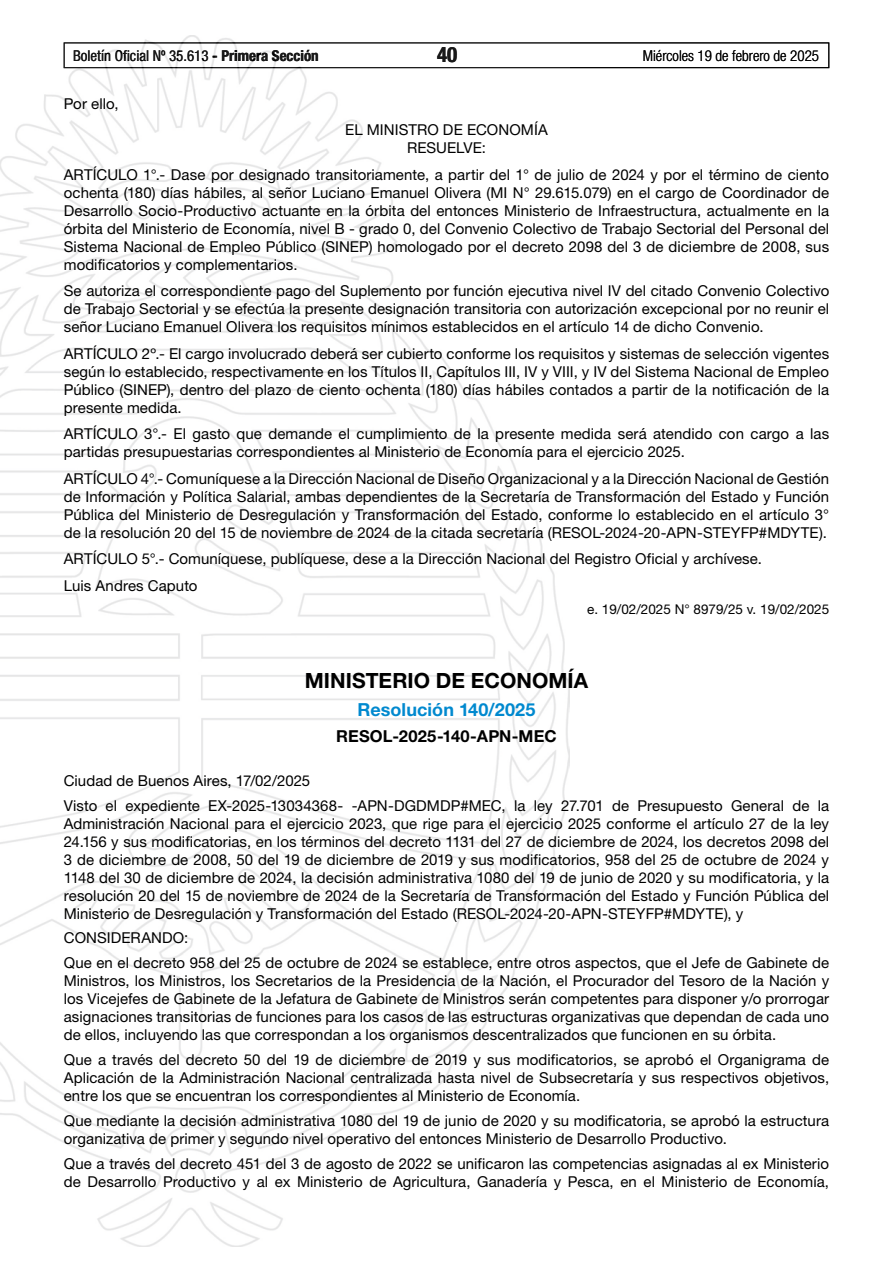
<style>
.page{position:relative;width:893px;height:1263px;background:#fff}
.page>*{position:absolute;margin:0;border:0;box-sizing:border-box;transform-origin:0 0}
.t1{font:700 21px "Helvetica Neue LT Std";color:#000}
.t2{font:700 condensed 21px "Helvetica Neue LT Std";color:#000}
.t3{font:700 18px "Helvetica Neue LT Std";letter-spacing:.005em;color:#0089cf}
.t4{font:700 16.5px "Helvetica Neue LT Std";letter-spacing:.01em;color:#000}
.t5{font:15px/18px "Helvetica Neue LT Std";letter-spacing:.005em;color:#000;text-align:justify}
.t6{font:condensed 15px "Helvetica Neue LT Std";color:#000}
.t7{font:300 condensed 15px "Helvetica Neue LT Std";color:#000}
.t8{font:13.5px "Helvetica Neue LT Std";color:#000}
.s1{font-weight:700}
</style>
<div class="page">
<div style="left:64px;top:43px;width:765px;height:25px;border:1px solid #000"></div>
<img style="left:0;top:35px;width:569px;height:1211px">
<p class="t6" style="left:73px;top:47px;width:247px">Boletín Oficial Nº 35.613 <span class="s1">- Primera Sección</span></p>
<h1 class="t2" style="left:437px;top:42px;width:22px">40</h1>
<p class="t7" style="left:643px;top:47px;width:178px">Miércoles 19 de febrero de 2025</p>
<p class="t5" style="left:64px;top:94px;width:56px">Por ello,</p>
<p class="t5" style="left:345px;top:120px;width:204px;text-align:center">EL MINISTRO DE ECONOMÍA<br>RESUELVE:</p>
<p class="t5" style="left:64px;top:165px;width:767px">ARTÍCULO 1°.- Dase por designado transitoriamente, a partir del 1° de julio de 2024 y por el término de ciento ochenta (180) días hábiles, al señor Luciano Emanuel Olivera (MI N° 29.615.079) en el cargo de Coordinador de Desarrollo Socio-Productivo actuante en la órbita del entonces Ministerio de Infraestructura, actualmente en la órbita del Ministerio de Economía, nivel B - grado 0, del Convenio Colectivo de Trabajo Sectorial del Personal del Sistema Nacional de Empleo Público (SINEP) homologado por el decreto 2098 del 3 de diciembre de 2008, sus modificatorios y complementarios.</p>
<p class="t5" style="left:64px;top:281px;width:767px">Se autoriza el correspondiente pago del Suplemento por función ejecutiva nivel IV del citado Convenio Colectivo de Trabajo Sectorial y se efectúa la presente designación transitoria con autorización excepcional por no reunir el señor Luciano Emanuel Olivera los requisitos mínimos establecidos en el artículo 14 de dicho Convenio.</p>
<p class="t5" style="left:64px;top:344px;width:767px">ARTÍCULO 2º.- El cargo involucrado deberá ser cubierto conforme los requisitos y sistemas de selección vigentes según lo establecido, respectivamente en los Títulos II, Capítulos III, IV y VIII, y IV del Sistema Nacional de Empleo Público (SINEP), dentro del plazo de ciento ochenta (180) días hábiles contados a partir de la notificación de la presente medida.</p>
<p class="t5" style="left:64px;top:424px;width:767px">ARTÍCULO 3°.- El gasto que demande el cumplimiento de la presente medida será atendido con cargo a las partidas presupuestarias correspondientes al Ministerio de Economía para el ejercicio 2025.</p>
<p class="t5" style="left:64px;top:469px;width:767px">ARTÍCULO 4°.- Comuníquese a la Dirección Nacional de Diseño Organizacional y a la Dirección Nacional de Gestión de Información y Política Salarial, ambas dependientes de la Secretaría de Transformación del Estado y Función Pública del Ministerio de Desregulación y Transformación del Estado, conforme lo establecido en el artículo 3° de la resolución 20 del 15 de noviembre de 2024 de la citada secretaría (RESOL-2024-20-APN-STEYFP#MDYTE).</p>
<p class="t5" style="left:64px;top:545px;width:700px;line-height:26.5px">ARTÍCULO 5°.- Comuníquese, publíquese, dese a la Dirección Nacional del Registro Oficial y archívese.<br>Luis Andres Caputo</p>
<p class="t8" style="left:587px;top:601px;width:244px">e. 19/02/2025 N° 8979/25 v. 19/02/2025</p>
<h1 class="t1" style="left:305px;top:667px;width:285px">MINISTERIO DE ECONOMÍA</h1>
<p class="t3" style="left:357px;top:698px;width:180px">Resolución 140/2025</p>
<p class="t4" style="left:336px;top:726px;width:222px">RESOL-2025-140-APN-MEC</p>
<p class="t5" style="left:64px;top:768px;width:767px;line-height:24.8px">Ciudad de Buenos Aires, 17/02/2025<br>Visto el expediente EX-2025-13034368- -APN-DGDMDP#MEC, la ley 27.701 de Presupuesto General de la</p>
<p class="t5" style="left:64px;top:814px;width:767px">Administración Nacional para el ejercicio 2023, que rige para el ejercicio 2025 conforme el artículo 27 de la ley 24.156 y sus modificatorias, en los términos del decreto 1131 del 27 de diciembre de 2024, los decretos 2098 del 3 de diciembre de 2008, 50 del 19 de diciembre de 2019 y sus modificatorios, 958 del 25 de octubre de 2024 y 1148 del 30 de diciembre de 2024, la decisión administrativa 1080 del 19 de junio de 2020 y su modificatoria, y la resolución 20 del 15 de noviembre de 2024 de la Secretaría de Transformación del Estado y Función Pública del Ministerio de Desregulación y Transformación del Estado (RESOL-2024-20-APN-STEYFP#MDYTE), y</p>
<p class="t5" style="left:64px;top:925px;width:767px;line-height:24.8px">CONSIDERANDO:<br>Que en el decreto 958 del 25 de octubre de 2024 se establece, entre otros aspectos, que el Jefe de Gabinete de</p>
<p class="t5" style="left:64px;top:971px;width:767px">Ministros, los Ministros, los Secretarios de la Presidencia de la Nación, el Procurador del Tesoro de la Nación y los Vicejefes de Gabinete de la Jefatura de Gabinete de Ministros serán competentes para disponer y/o prorrogar asignaciones transitorias de funciones para los casos de las estructuras organizativas que dependan de cada uno de ellos, incluyendo las que correspondan a los organismos descentralizados que funcionen en su órbita.</p>
<p class="t5" style="left:64px;top:1050px;width:767px">Que a través del decreto 50 del 19 de diciembre de 2019 y sus modificatorios, se aprobó el Organigrama de Aplicación de la Administración Nacional centralizada hasta nivel de Subsecretaría y sus respectivos objetivos, entre los que se encuentran los correspondientes al Ministerio de Economía.</p>
<p class="t5" style="left:64px;top:1111px;width:767px">Que mediante la decisión administrativa 1080 del 19 de junio de 2020 y su modificatoria, se aprobó la estructura organizativa de primer y segundo nivel operativo del entonces Ministerio de Desarrollo Productivo.</p>
<p class="t5" style="left:64px;top:1154px;width:767px">Que a través del decreto 451 del 3 de agosto de 2022 se unificaron las competencias asignadas al ex Ministerio de Desarrollo Productivo y al ex Ministerio de Agricultura, Ganadería y Pesca, en el Ministerio de Economía,</p>
</div>
